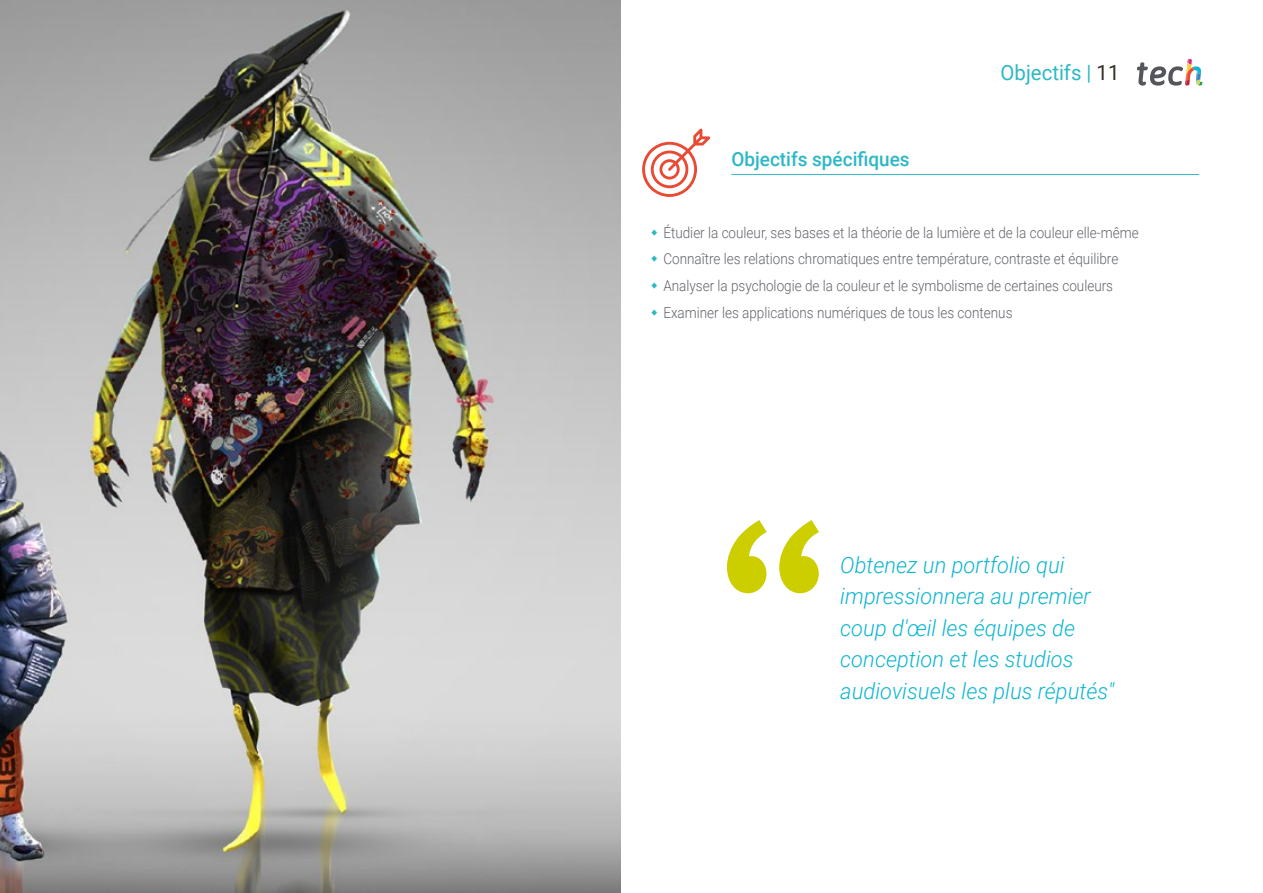
<style>
.page{position:relative;width:1263px;height:893px;background:#fff}
.page>*{position:absolute;margin:0;border:0;box-sizing:border-box;transform-origin:0 0}
.t1{font:italic 300 22.5px/31.5px "Roboto";color:#0fb6cf}
.t2{font:21px "Roboto";color:#2db8c5}
.t3{font:500 19.5px "Roboto";color:#2db8c5}
.t4{font:300 15px/26.7px "Roboto";color:#61646a;scale:.9 1}
.s1{color:#312e20}
</style>
<div class="page">
<hr style="left:731px;top:174px;width:468px;height:1px;background:#2db8c5">
<svg style="left:642px;top:129px;width:68px;height:68px"></svg>
<img style="left:0;top:0;width:621px;height:893px">
<svg style="left:1137px;top:59px;width:65px;height:27px"></svg>
<svg style="left:727px;top:520px;width:92px;height:73px"></svg>
<h3 class="t3" style="left:731px;top:145px;width:180px">Objectifs spécifiques</h3>
<h2 class="t2" style="left:1000px;top:57px;width:120px">Objectifs | <span class="s1">11</span></h2>
<p class="t4" style="left:663px;top:218px;width:530px">Étudier la couleur, ses bases et la théorie de la lumière et de la couleur elle-même Connaître les relations chromatiques entre température, contraste et équilibre Analyser la psychologie de la couleur et le symbolisme de certaines couleurs Examiner les applications numériques de tous les contenus</p>
<h1 class="t1" style="left:840px;top:548px;width:276px">Obtenez un portfolio qui impressionnera au premier coup d'œil les équipes de conception et les studios audiovisuels les plus réputés"</h1>
</div>
